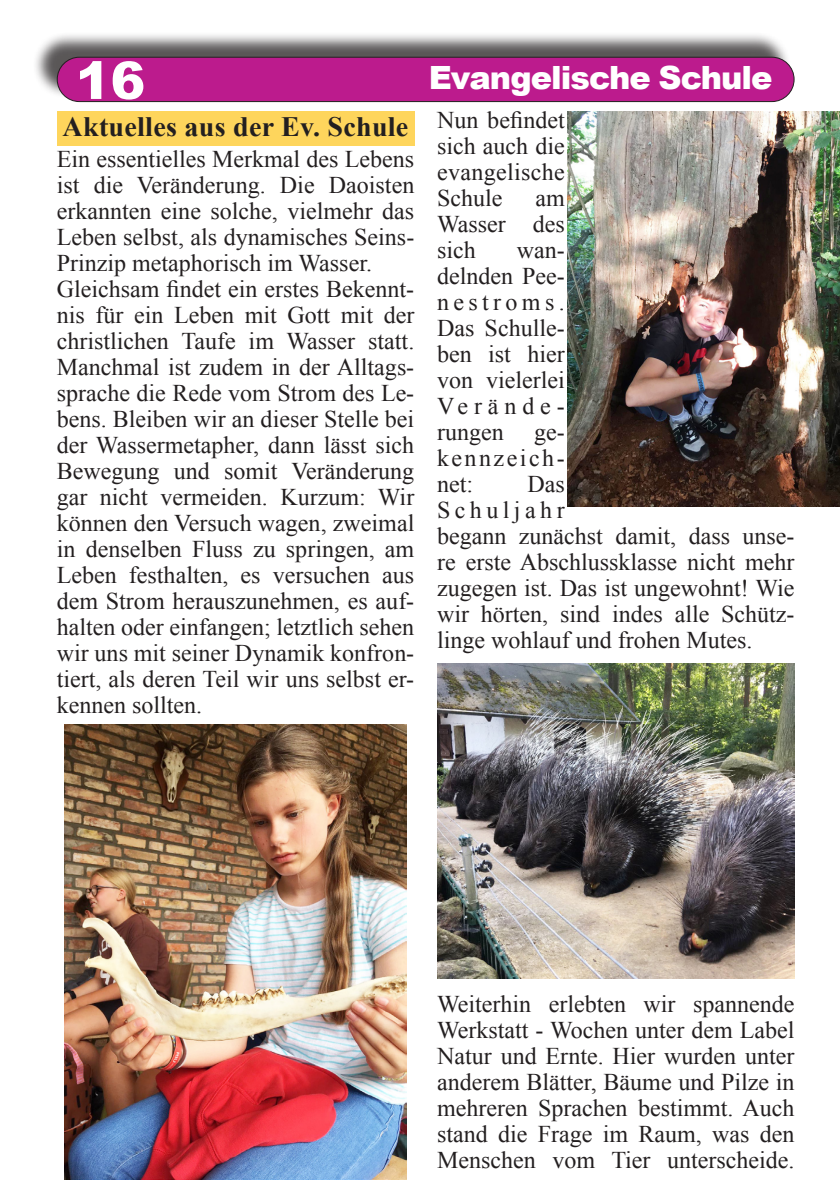
<style>
.page{position:relative;width:840px;height:1191px;background:#fff}
.page>*{position:absolute;margin:0;border:0;box-sizing:border-box;transform-origin:0 0}
.t1{font:900 52px "Arial";color:#fff}
.t2{font:900 32px "Arial";letter-spacing:-.03em;color:#fff}
.t3{font:700 28px "Times New Roman";letter-spacing:.01em;color:#231f20}
.t4{font:24px/26px "Times New Roman";color:#231f20;text-align:justify}
</style>
<div class="page">
<div style="left:32px;top:32px;width:759px;height:67px;background:#231f20;opacity:.75"></div>
<div style="left:57px;top:57px;width:736px;height:45px;background:#bc1b8d;border-radius:22px"></div>
<div style="left:57px;top:57px;width:737px;height:45px;border:1px solid #231f20;border-radius:22px"></div>
<div style="left:57px;top:111px;width:357px;height:34px;background:#fed55c"></div>
<img style="left:437px;top:663px;width:357px;height:315px">
<img style="left:65px;top:724px;width:341px;height:455px">
<img style="left:567px;top:111px;width:272px;height:396px">
<p class="t1" style="left:76px;top:43px;width:71px">16</p>
<p class="t2" style="left:428px;top:54px;width:345px">Evangelische Schule</p>
<p class="t4" style="left:437px;top:106px;width:129px">Nun befindet sich auch die evangelische Schule</p>
<p class="t3" style="left:63px;top:107px;width:347px">Aktuelles aus der Ev. Schule</p>
<p class="t4" style="left:57px;top:145px;width:359px">Ein essentielles Merkmal des Lebens ist die Veränderung. Die Daoisten erkannten eine solche, vielmehr das Leben selbst, als dynamisches Seins-Prinzip metaphorisch im Wasser.</p>
<p class="t4" style="left:57px;top:275px;width:359px">Gleichsam findet ein erstes Bekennt&shy;nis für ein Leben mit Gott mit der christlichen Taufe im Wasser statt.<br>Manchmal ist zudem in der Alltags&shy;sprache die Rede vom Strom des Le&shy;bens. Bleiben wir an dieser Stelle bei der Wassermetapher, dann lässt sich Bewegung und somit Veränderung gar nicht vermeiden. Kurzum: Wir können den Versuch wagen, zweimal in denselben Fluss zu springen, am Leben festhalten, es versuchen aus dem Strom herauszunehmen, es auf&shy;halten oder einfangen; letztlich sehen wir uns mit seiner Dynamik konfron&shy;tiert, als deren Teil wir uns selbst er&shy;kennen sollten.</p>
<p class="t4" style="left:437px;top:184px;width:129px;text-indent:98px">am Wasser des sich</p>
<p class="t4" style="left:437px;top:236px;width:129px;text-indent:80px">wan&shy;delnden Pee&shy;nestroms.<br>Das Schulle&shy;ben ist hier von vielerlei Verände&shy;rungen</p>
<p class="t4" style="left:437px;top:418px;width:129px;text-indent:97px">ge&shy;kennzeich&shy;net:</p>
<p class="t4" style="left:437px;top:470px;width:359px;text-align:left;text-indent:90px">Das<br>Schuljahr<br>begann zunächst damit, dass unse&shy;re erste Abschlussklasse nicht mehr zugegen ist. Das ist ungewohnt! Wie wir hörten, sind indes alle Schütz&shy;linge wohlauf und frohen Mutes.</p>
<p class="t4" style="left:437px;top:990px;width:359px">Weiterhin erlebten wir spannende Werkstatt - Wochen unter dem Label Natur und Ernte. Hier wurden unter anderem Blätter, Bäume und Pilze in mehreren Sprachen bestimmt. Auch stand die Frage im Raum, was den Menschen vom Tier unterscheide.</p>
</div>
